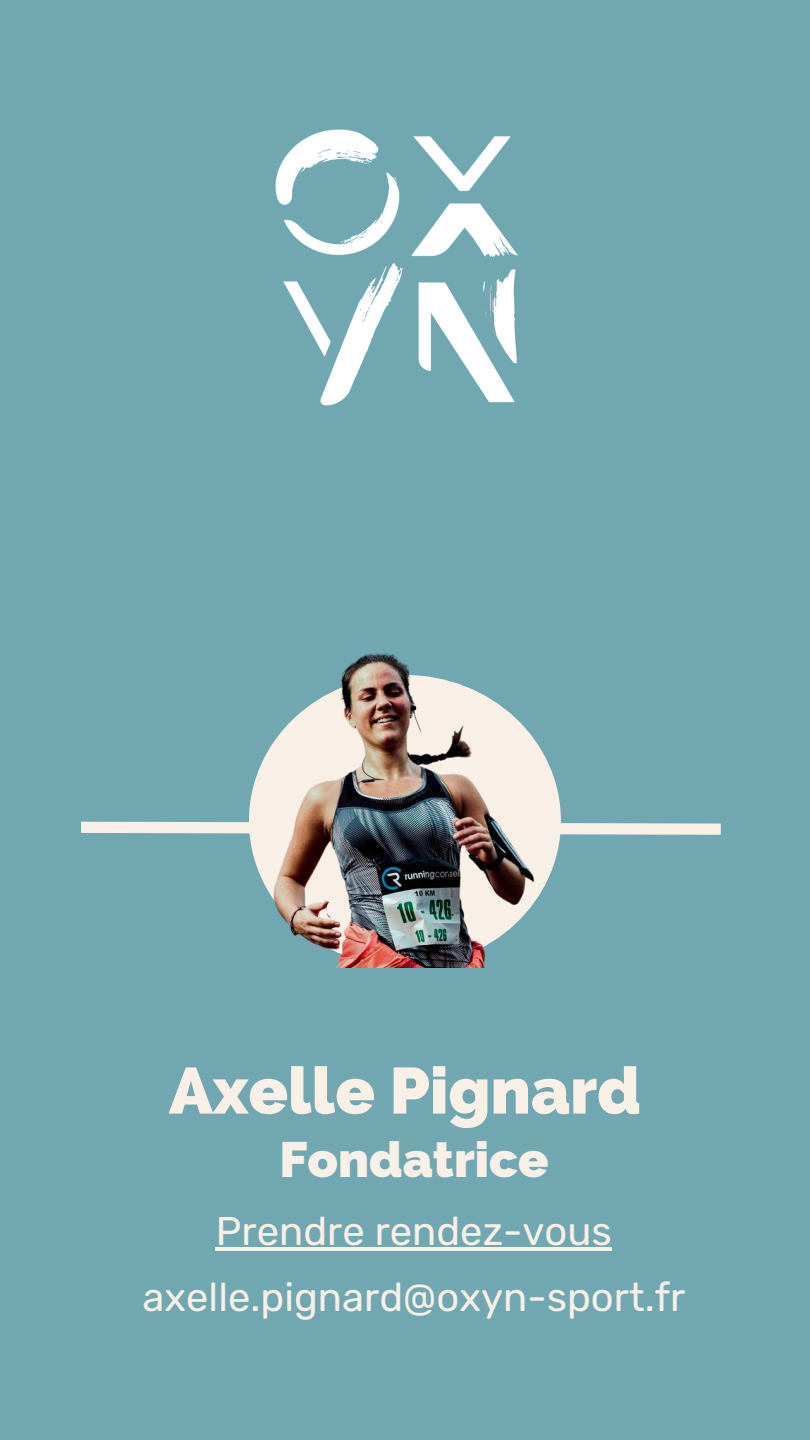
<style>
.page{position:relative;width:810px;height:1440px;background:#71a7b1}
.page>*{position:absolute;margin:0;border:0;box-sizing:border-box;transform-origin:0 0}
.t1{font:800 95.5px "Open Sans";color:#f8efe6}
.t2{font:800 65px "Raleway";color:#f8efe6}
.t3{font:800 50px "Raleway";color:#f8efe6}
.t4{font:40px/66.5px "Rubik";color:#f8efe6;text-align:center}
</style>
<div class="page">
<svg style="left:81px;top:821px;width:640px;height:14px;background:#dde0db"></svg>
<img style="left:229px;top:652px;width:344px;height:315px">
<img style="left:275px;top:129px;width:244px;height:277px">
<hr style="left:216px;top:1247px;width:396px;height:4px;background:#f8efe6">
<h1 class="t1" style="left:322px;top:810px;width:29px">.</h1>
<h2 class="t2" style="left:169px;top:1053px;width:473px">Axelle Pignard</h2>
<p class="t3" style="left:279px;top:1130px;width:271px">Fondatrice</p>
<p class="t4" style="left:143px;top:1199px;width:544px">Prendre rendez-vous axelle.pignard@oxyn-sport.fr</p>
</div>
